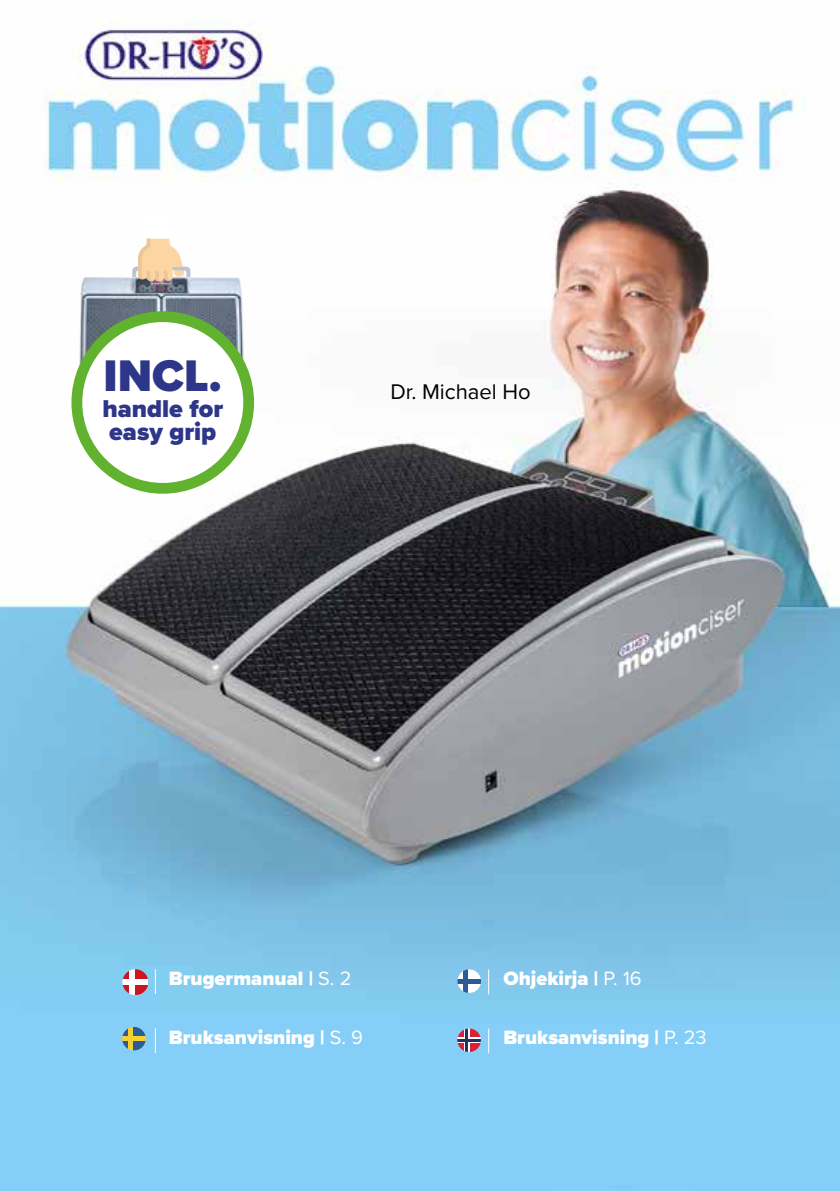
<style>
.page{position:relative;width:840px;height:1191px;background:#fff}
.page>*{position:absolute;margin:0;border:0;box-sizing:border-box;transform-origin:0 0}
.t1{font:900 45.8px "Proxima Nova";color:#2d3689}
.t2{font:900 25.2px/22.6px "Proxima Nova";color:#2d3689}
.t3{font:22px "Proxima Nova";color:#000}
.t4{font:900 20px "Proxima Nova";color:#fff}
.s1{font-weight:400}
</style>
<div class="page">
<img style="left:0;top:20px;width:839px;height:1171px">
<svg style="left:122px;top:1027px;width:24px;height:23px"></svg>
<div style="left:128px;top:1027px;width:5px;height:23px;background:#f4d131"></div>
<div style="left:122px;top:1036px;width:24px;height:5px;background:#f4d131"></div>
<svg style="left:122px;top:969px;width:26px;height:26px"></svg>
<div style="left:129px;top:969px;width:5px;height:26px;background:#fff"></div>
<div style="left:122px;top:979px;width:26px;height:5px;background:#fff"></div>
<svg style="left:155px;top:969px;width:1px;height:25px"></svg>
<svg style="left:155px;top:1028px;width:1px;height:25px"></svg>
<img style="left:65px;top:254px;width:192px;height:214px">
<svg style="left:132px;top:208px;width:58px;height:73px"></svg>
<svg style="left:71px;top:311px;width:183px;height:182px"></svg>
<svg style="left:457px;top:969px;width:23px;height:24px"></svg>
<div style="left:463px;top:969px;width:5px;height:24px;background:#2c5b97"></div>
<div style="left:457px;top:978px;width:23px;height:5px;background:#2c5b97"></div>
<svg style="left:457px;top:1028px;width:23px;height:24px"></svg>
<div style="left:463px;top:1028px;width:6px;height:24px;background:#fff"></div>
<svg style="left:457px;top:1037px;width:23px;height:6px"></svg>
<hr style="left:465px;top:1028px;width:3px;height:24px;background:#253062">
<svg style="left:488px;top:969px;width:1px;height:25px"></svg>
<svg style="left:488px;top:1028px;width:1px;height:25px"></svg>
<h1 class="t1" style="left:104px;top:341px;width:120px">INCL.</h1>
<p class="t2" style="left:102px;top:397px;width:122px">handle for easy grip</p>
<p class="t3" style="left:390px;top:375px;width:142px">Dr. Michael Ho</p>
<p class="t4" style="left:169px;top:963px;width:184px">Brugermanual | <span class="s1">S. 2</span></p>
<p class="t4" style="left:169px;top:1022px;width:195px">Bruksanvisning | <span class="s1">S. 9</span></p>
<p class="t4" style="left:503px;top:963px;width:140px">Ohjekirja | <span class="s1">P. 16</span></p>
<p class="t4" style="left:503px;top:1022px;width:205px">Bruksanvisning | <span class="s1">P. 23</span></p>
</div>
